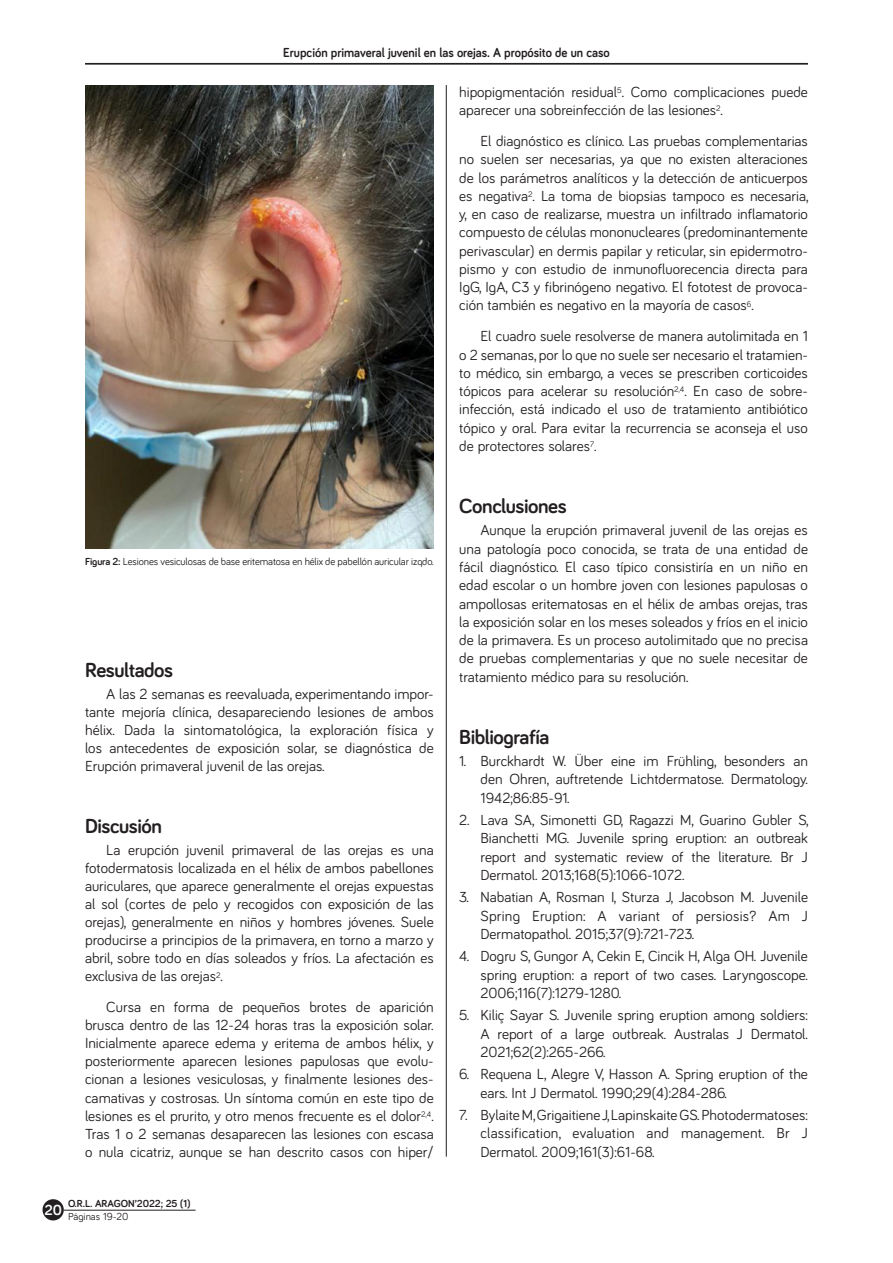
<style>
.page{position:relative;width:893px;height:1263px;background:#fff}
.page>*{position:absolute;margin:0;border:0;box-sizing:border-box;transform-origin:0 0}
.texto_normal{font:700 21px "Bariol";letter-spacing:-.02em;color:#231f20}
.texto_normal-2{font:15px/18.3px "Bariol";color:#231f20;text-align:justify}
.t1{font:700 15px "Bariol";color:#fff}
.t2{font:700 13.5px "Bariol";color:#231f20;scale:.94 1}
.texto_normal-3{font:10.5px "Bariol";letter-spacing:-.01em;color:#231f20}
.t3{font:700 10.5px "Bariol";color:#231f20}
.s1{font-weight:700}
</style>
<div class="page">
<hr style="left:85px;top:63px;width:723px;height:2px;background:#231f20">
<hr style="left:446px;top:85px;width:1px;height:1072px;background:#231f20">
<img style="left:85px;top:85px;width:349px;height:464px">
<hr style="left:64px;top:1210px;width:132px;height:1px;background:#231f20">
<div style="left:43px;top:1199px;width:21px;height:21px;background:#231f20;border-radius:50%"></div>
<p class="t2" style="left:283px;top:44px;width:349px">Erupción primaveral juvenil en las orejas. A propósito de un caso</p>
<p class="texto_normal-3" style="left:85px;top:555px;width:350px"><span class="s1">Figura 2:</span> Lesiones vesiculosas de base eritematosa en hélix de pabellón auricular izqdo.</p>
<p class="texto_normal" style="left:85px;top:655px;width:90px">Resultados</p>
<p class="texto_normal-2" style="left:85px;top:684px;width:350px;text-indent:21px">A las 2 semanas es reevaluada, experimentando impor&shy;tante mejoría clínica, desapareciendo lesiones de ambos hélix. Dada la sintomatológica, la exploración física y los antecedentes de exposición solar, se diagnóstica de Erupción primaveral juvenil de las orejas.</p>
<p class="texto_normal" style="left:85px;top:811px;width:78px">Discusión</p>
<p class="texto_normal-2" style="left:85px;top:840px;width:350px;text-indent:21px">La erupción juvenil primaveral de las orejas es una fotodermatosis localizada en el hélix de ambos pabellones auriculares, que aparece generalmente el orejas expuestas al sol (cortes de pelo y recogidos con exposición de las orejas), generalmente en niños y hombres jóvenes. Suele producirse a principios de la primavera, en torno a marzo y abril, sobre todo en días soleados y fríos. La afectación es exclusiva de las orejas<sup>2</sup>.</p>
<p class="texto_normal-2" style="left:85px;top:997px;width:350px;text-indent:21px">Cursa en forma de pequeños brotes de aparición brusca dentro de las 12-24 horas tras la exposición solar.<br>Inicialmente aparece edema y eritema de ambos hélix, y posteriormente aparecen lesiones papulosas que evolu&shy;cionan a lesiones vesiculosas, y finalmente lesiones des&shy;camativas y costrosas. Un síntoma común en este tipo de lesiones es el prurito, y otro menos frecuente es el dolor<sup>2,4</sup>.<br>Tras 1 o 2 semanas desaparecen las lesiones con escasa o nula cicatriz, aunque se han descrito casos con hiper/</p>
<p class="t3" style="left:68px;top:1197px;width:124px">O.R.L. ARAGON’2022; 25 (1)</p>
<p class="texto_normal-3" style="left:68px;top:1209px;width:62px">Páginas 19-20</p>
<p class="t1" style="left:44px;top:1200px;width:19px">20</p>
<p class="texto_normal-2" style="left:459px;top:82px;width:350px">hipopigmentación residual<sup>5</sup>. Como complicaciones puede aparecer una sobreinfección de las lesiones<sup>2</sup>.</p>
<p class="texto_normal-2" style="left:459px;top:131px;width:351px;text-indent:21px">El diagnóstico es clínico. Las pruebas complementarias no suelen ser necesarias, ya que no existen alteraciones de los parámetros analíticos y la detección de anticuerpos es negativa<sup>2</sup>. La toma de biopsias tampoco es necesaria, y, en caso de realizarse, muestra un infiltrado inflamatorio compuesto de células mononucleares (predominantemente perivascular) en dermis papilar y reticular, sin epidermotro&shy;pismo y con estudio de inmunofluorecencia directa para IgG, IgA, C3 y fibrinógeno negativo. El fototest de provoca&shy;ción también es negativo en la mayoría de casos<sup>6</sup>.</p>
<p class="texto_normal-2" style="left:459px;top:327px;width:350px;text-indent:21px">El cuadro suele resolverse de manera autolimitada en 1 o 2 semanas, por lo que no suele ser necesario el tratamien&shy;to médico, sin embargo, a veces se prescriben corticoides tópicos para acelerar su resolución<sup>2,4</sup>. En caso de sobre&shy;infección, está indicado el uso de tratamiento antibiótico tópico y oral. Para evitar la recurrencia se aconseja el uso de protectores solares<sup>7</sup>.</p>
<p class="texto_normal" style="left:459px;top:492px;width:109px">Conclusiones</p>
<p class="texto_normal-2" style="left:459px;top:521px;width:350px;text-indent:21px">Aunque la erupción primaveral juvenil de las orejas es una patología poco conocida, se trata de una entidad de fácil diagnóstico. El caso típico consistiría en un niño en edad escolar o un hombre joven con lesiones papulosas o ampollosas eritematosas en el hélix de ambas orejas, tras la exposición solar en los meses soleados y fríos en el inicio de la primavera. Es un proceso autolimitado que no precisa de pruebas complementarias y que no suele necesitar de tratamiento médico para su resolución.</p>
<p class="texto_normal" style="left:459px;top:722px;width:92px">Bibliografía</p>
<p class="texto_normal-2" style="left:480px;top:751px;width:329px;text-indent:-21px">1. Burckhardt W. Über eine im Frühling, besonders an den Ohren, auftretende Lichtdermatose. Dermatology.<br>1942;86:85-91.</p>
<p class="texto_normal-2" style="left:480px;top:810px;width:330px;text-indent:-21px">2. Lava SA, Simonetti GD, Ragazzi M, Guarino Gubler S, Bianchetti MG. Juvenile spring eruption: an outbreak report and systematic review of the literature. Br J Dermatol. 2013;168(5):1066-1072.</p>
<p class="texto_normal-2" style="left:480px;top:887px;width:329px;text-indent:-21px">3. Nabatian A, Rosman I, Sturza J, Jacobson M. Juvenile Spring Eruption: A variant of persiosis? Am J Dermatopathol. 2015;37(9):721-723.</p>
<p class="texto_normal-2" style="left:480px;top:946px;width:329px;text-indent:-21px">4. Dogru S, Gungor A, Cekin E, Cincik H, Alga OH. Juvenile spring eruption: a report of two cases. Laryngoscope.<br>2006;116(7):1279-1280.</p>
<p class="texto_normal-2" style="left:480px;top:1005px;width:329px;text-indent:-21px">5. Kiliç Sayar S. Juvenile spring eruption among soldiers:<br>A report of a large outbreak. Australas J Dermatol.<br>2021;62(2):265-266.</p>
<p class="texto_normal-2" style="left:480px;top:1064px;width:329px;text-indent:-21px">6. Requena L, Alegre V, Hasson A. Spring eruption of the ears. Int J Dermatol. 1990;29(4):284-286.</p>
<p class="texto_normal-2" style="left:480px;top:1105px;width:329px;text-indent:-21px">7. Bylaite M, Grigaitiene J, Lapinskaite GS. Photodermatoses: classification, evaluation and management. Br J Dermatol. 2009;161(3):61-68.</p>
</div>
